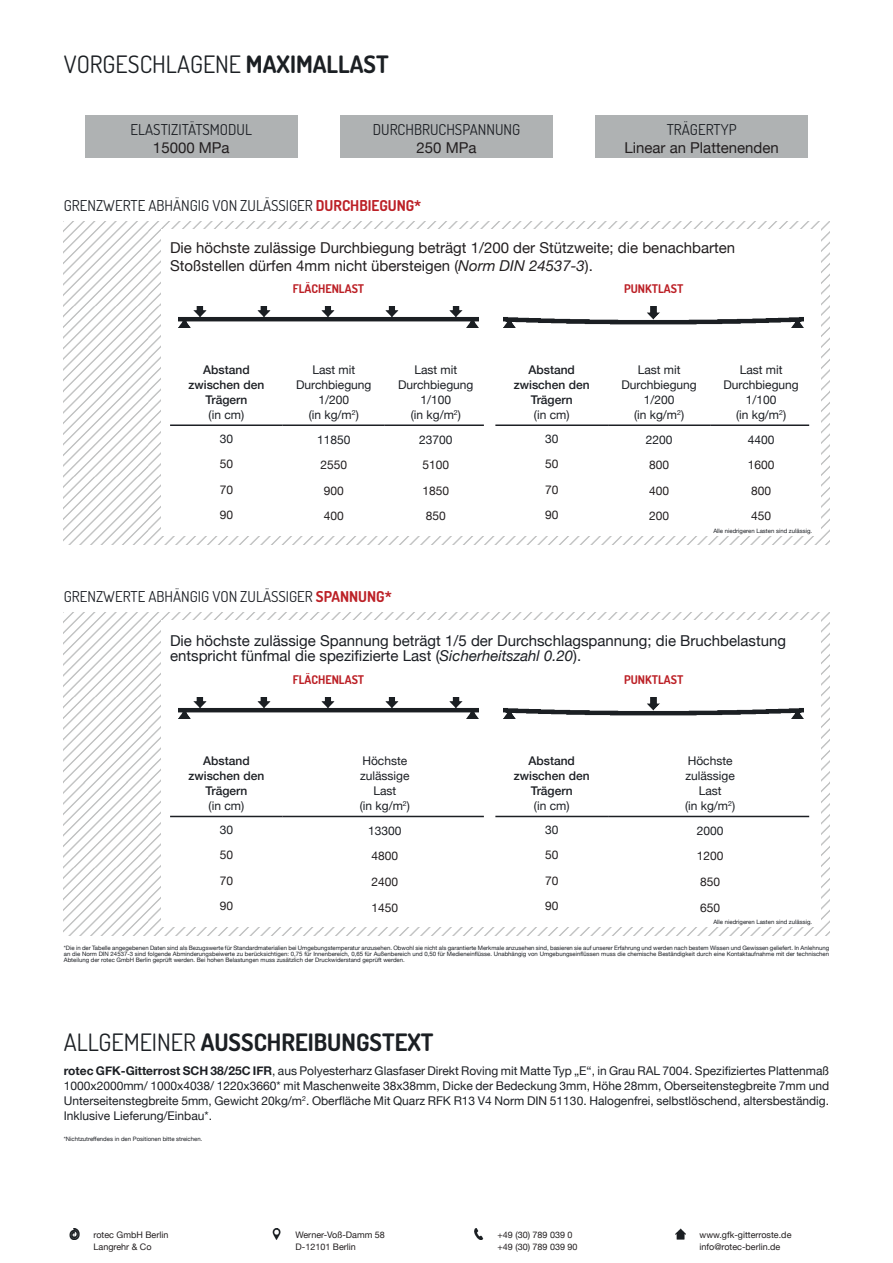
<style>
.page{position:relative;width:893px;height:1263px;background:#fff}
.page>*{position:absolute;margin:0;border:0;box-sizing:border-box;transform-origin:0 0}
.t1{font:700 24px "Dosis";color:#1b1f23}
.t2{font:24px "Dosis";color:#1b1f23}
.t3{font:15px/18px "Helvetica Neue";color:#231f20}
.t4{font:15px/15px "Helvetica Neue";color:#1c1f24}
.t5{font:15px "Dosis";color:#1c1f24}
.t6{font:12px/15px "Helvetica Neue";color:#1c1f24;text-align:center}
.t7{font:500 12px/15px "Helvetica Neue";color:#1c1f24;text-align:center}
.t8{font:12px "Helvetica Neue";color:#231f20}
.t9{font:700 12px "Dosis";color:#bc2026}
.t10{font:9px/12px "Helvetica Neue";color:#231f20}
.t11{font:6px/6px "Helvetica Neue";color:#1c1f24;text-align:justify}
.s1{font-weight:700}
.s2{font-weight:700;color:#bc2026}
.s3{font-style:italic}
.s4{font-weight:400}
</style>
<div class="page">
<img style="left:64px;top:221px;width:765px;height:323px">
<div style="left:162px;top:230px;width:659px;height:306px;background:#fff"></div>
<hr style="left:170px;top:424px;width:113px;height:2px;background:#1c1f24">
<hr style="left:283px;top:424px;width:102px;height:2px;background:#1c1f24">
<hr style="left:385px;top:424px;width:99px;height:2px;background:#1c1f24">
<svg style="left:69px;top:1229px;width:11px;height:10px"></svg>
<svg style="left:272px;top:1229px;width:9px;height:10px"></svg>
<svg style="left:474px;top:1229px;width:10px;height:10px"></svg>
<svg style="left:675px;top:1229px;width:11px;height:10px"></svg>
<hr style="left:495px;top:424px;width:113px;height:2px;background:#1c1f24">
<hr style="left:608px;top:424px;width:102px;height:2px;background:#1c1f24">
<hr style="left:710px;top:424px;width:99px;height:2px;background:#1c1f24">
<img style="left:179px;top:306px;width:299px;height:21px">
<img style="left:504px;top:306px;width:300px;height:21px">
<img style="left:64px;top:612px;width:765px;height:323px">
<div style="left:162px;top:621px;width:659px;height:306px;background:#fff"></div>
<img style="left:179px;top:697px;width:299px;height:22px">
<img style="left:504px;top:697px;width:300px;height:22px">
<hr style="left:170px;top:816px;width:113px;height:1px;background:#1c1f24">
<hr style="left:283px;top:816px;width:201px;height:1px;background:#1c1f24">
<hr style="left:495px;top:816px;width:113px;height:1px;background:#1c1f24">
<hr style="left:608px;top:816px;width:201px;height:1px;background:#1c1f24">
<div style="left:85px;top:115px;width:213px;height:42px;background:#afb2b3"></div>
<div style="left:340px;top:115px;width:213px;height:42px;background:#afb2b3"></div>
<div style="left:595px;top:115px;width:213px;height:42px;background:#afb2b3"></div>
<h1 class="t2" style="left:64px;top:49px;width:327px">VORGESCHLAGENE <span class="s1">MAXIMALLAST</span></h1>
<h2 class="t5" style="left:131px;top:119px;width:123px">ELASTIZITÄTSMODUL</h2>
<h2 class="t3" style="left:153px;top:139px;width:78px">15000 MPa</h2>
<h2 class="t5" style="left:373px;top:119px;width:149px">DURCHBRUCHSPANNUNG</h2>
<h2 class="t3" style="left:416px;top:139px;width:62px">250 MPa</h2>
<h2 class="t5" style="left:64px;top:196px;width:359px">GRENZWERTE ABHÄNGIG VON ZULÄSSIGER <span class="s2">DURCHBIEGUNG*</span></h2>
<h2 class="t5" style="left:667px;top:119px;width:71px">TRÄGERTYP</h2>
<h2 class="t3" style="left:624px;top:139px;width:156px">Linear an Plattenenden</h2>
<h2 class="t3" style="left:170px;top:240px;width:567px">Die höchste zulässige Durchbiegung beträgt 1/200 der Stützweite; die benachbarten<br>Stoßstellen dürfen 4mm nicht übersteigen (<span class="s3">Norm DIN 24537-3</span>).</h2>
<h3 class="t7" style="left:189px;top:361px;width:77px">Abstand zwischen den<br>Trägern</h3>
<h3 class="t6" style="left:209px;top:408px;width:37px">(in cm)</h3>
<h3 class="t9" style="left:293px;top:281px;width:73px">FLÄCHENLAST</h3>
<h3 class="t6" style="left:296px;top:363px;width:77px">Last mit<br>Durchbiegung<br>1/200<br>(in kg/m<sup>2</sup>)</h3>
<h3 class="t6" style="left:398px;top:363px;width:77px">Last mit<br>Durchbiegung<br>1/100<br>(in kg/m<sup>2</sup>)</h3>
<h3 class="t6" style="left:220px;top:432px;width:15px">30</h3>
<h3 class="t6" style="left:317px;top:433px;width:35px">11850</h3>
<h3 class="t6" style="left:419px;top:433px;width:35px">23700</h3>
<h3 class="t8" style="left:220px;top:455px;width:15px">50</h3>
<h3 class="t8" style="left:320px;top:456px;width:28px">2550</h3>
<h3 class="t8" style="left:422px;top:456px;width:28px">5100</h3>
<h3 class="t8" style="left:220px;top:481px;width:15px">70</h3>
<h3 class="t8" style="left:324px;top:482px;width:22px">900</h3>
<h3 class="t8" style="left:422px;top:482px;width:28px">1850</h3>
<h3 class="t8" style="left:220px;top:506px;width:15px">90</h3>
<h3 class="t8" style="left:324px;top:507px;width:22px">400</h3>
<h3 class="t8" style="left:426px;top:507px;width:22px">850</h3>
<h2 class="t5" style="left:64px;top:587px;width:329px">GRENZWERTE ABHÄNGIG VON ZULÄSSIGER <span class="s2">SPANNUNG*</span></h2>
<h3 class="t7" style="left:514px;top:361px;width:77px">Abstand zwischen den<br>Trägern</h3>
<h3 class="t6" style="left:534px;top:408px;width:37px">(in cm)</h3>
<h3 class="t9" style="left:624px;top:281px;width:61px">PUNKTLAST</h3>
<h3 class="t6" style="left:621px;top:363px;width:77px">Last mit<br>Durchbiegung<br>1/200<br>(in kg/m<sup>2</sup>)</h3>
<h3 class="t6" style="left:723px;top:363px;width:77px">Last mit<br>Durchbiegung<br>1/100<br>(in kg/m<sup>2</sup>)</h3>
<h3 class="t6" style="left:545px;top:432px;width:15px">30</h3>
<h3 class="t6" style="left:646px;top:433px;width:28px">2200</h3>
<h3 class="t6" style="left:748px;top:433px;width:28px">4400</h3>
<h3 class="t8" style="left:545px;top:455px;width:15px">50</h3>
<h3 class="t8" style="left:649px;top:456px;width:22px">800</h3>
<h3 class="t8" style="left:748px;top:456px;width:28px">1600</h3>
<h3 class="t8" style="left:545px;top:481px;width:15px">70</h3>
<h3 class="t8" style="left:649px;top:482px;width:22px">400</h3>
<h3 class="t8" style="left:751px;top:482px;width:22px">800</h3>
<h3 class="t8" style="left:545px;top:506px;width:15px">90</h3>
<h3 class="t8" style="left:649px;top:507px;width:22px">200</h3>
<h3 class="t8" style="left:751px;top:507px;width:22px">450</h3>
<p class="t11" style="left:713px;top:528px;width:100px">Alle niedrigeren Lasten sind zulässig.</p>
<h2 class="t4" style="left:170px;top:634px;width:617px">Die höchste zulässige Spannung beträgt 1/5 der Durchschlagspannung; die Bruchbelastung entspricht fünfmal die spezifizierte Last (<span class="s3">Sicherheitszahl 0.20</span>).</h2>
<h3 class="t9" style="left:624px;top:672px;width:61px">PUNKTLAST</h3>
<h3 class="t9" style="left:293px;top:672px;width:73px">FLÄCHENLAST</h3>
<h3 class="t7" style="left:189px;top:753px;width:77px">Abstand zwischen den<br>Trägern</h3>
<h3 class="t6" style="left:209px;top:799px;width:37px">(in cm)</h3>
<h3 class="t6" style="left:360px;top:754px;width:52px">Höchste zulässige<br>Last<br>(in kg/m<sup>2</sup>)</h3>
<h3 class="t6" style="left:220px;top:823px;width:15px">30</h3>
<h3 class="t6" style="left:368px;top:824px;width:35px">13300</h3>
<h3 class="t8" style="left:220px;top:846px;width:15px">50</h3>
<h3 class="t8" style="left:371px;top:847px;width:28px">4800</h3>
<h3 class="t8" style="left:220px;top:872px;width:15px">70</h3>
<h3 class="t8" style="left:371px;top:873px;width:28px">2400</h3>
<h3 class="t8" style="left:220px;top:897px;width:15px">90</h3>
<h3 class="t8" style="left:371px;top:898px;width:28px">1450</h3>
<h3 class="t7" style="left:514px;top:753px;width:77px">Abstand zwischen den<br>Trägern</h3>
<h3 class="t6" style="left:534px;top:799px;width:37px">(in cm)</h3>
<h3 class="t6" style="left:685px;top:754px;width:52px">Höchste zulässige<br>Last<br>(in kg/m<sup>2</sup>)</h3>
<h3 class="t6" style="left:545px;top:823px;width:15px">30</h3>
<h3 class="t6" style="left:697px;top:824px;width:28px">2000</h3>
<h3 class="t8" style="left:545px;top:846px;width:15px">50</h3>
<h3 class="t8" style="left:697px;top:847px;width:28px">1200</h3>
<h3 class="t8" style="left:545px;top:872px;width:15px">70</h3>
<h3 class="t8" style="left:700px;top:873px;width:22px">850</h3>
<h3 class="t8" style="left:545px;top:897px;width:15px">90</h3>
<h3 class="t8" style="left:700px;top:898px;width:22px">650</h3>
<p class="t11" style="left:713px;top:919px;width:100px">Alle niedrigeren Lasten sind zulässig.</p>
<p class="t11" style="left:64px;top:945px;width:767px">*Die in der Tabelle angegebenen Daten sind als Bezugswerte für Standardmaterialien bei Umgebungstemperatur anzusehen. Obwohl sie nicht als garantierte Merkmale anzusehen sind, basieren sie auf unserer Erfahrung und werden nach bestem Wissen und Gewissen geliefert. In Anlehnung an die Norm DIN 24537-3 sind folgende Abminderungsbeiwerte zu berücksichtigen: 0,75 für Innenbereich, 0,65 für Außenbereich und 0,50 für Medieneinflüsse. Unabhängig von Umgebungseinflüssen muss die chemische Beständigkeit durch eine Kontaktaufnahme mit der technischen Abteilung der rotec GmbH Berlin geprüft werden. Bei hohen Belastungen muss zusätzlich der Druckwiderstand geprüft werden.</p>
<h1 class="t1" style="left:64px;top:1027px;width:371px"><span class="s4">ALLGEMEINER</span> AUSSCHREIBUNGSTEXT</h1>
<p class="t6" style="left:64px;top:1064px;width:767px;text-align:justify"><span class="s1">rotec GFK-Gitterrost SCH 38/25C IFR</span>, aus Polyesterharz Glasfaser Direkt Roving mit Matte Typ „E“, in Grau RAL 7004. Spezifiziertes Plattenmaß 1000x2000mm/ 1000x4038/ 1220x3660* mit Maschenweite 38x38mm, Dicke der Bedeckung 3mm, Höhe 28mm, Oberseitenstegbreite 7mm und Unterseitenstegbreite 5mm, Gewicht 20kg/m<sup>2</sup>. Oberfläche Mit Quarz RFK R13 V4 Norm DIN 51130. Halogenfrei, selbstlöschend, altersbeständig.<br>Inklusive Lieferung/Einbau*.</p>
<p class="t11" style="left:64px;top:1136px;width:140px">*Nichtzutreffendes in den Positionen bitte streichen.</p>
<h3 class="t10" style="left:94px;top:1229px;width:76px">rotec GmbH Berlin<br>Langrehr &amp; Co</h3>
<h3 class="t10" style="left:296px;top:1229px;width:91px">Werner-Voß-Damm 58<br>D-12101 Berlin</h3>
<h3 class="t10" style="left:497px;top:1229px;width:82px">+49 (30) 789 039 0 +49 (30) 789 039 90</h3>
<h3 class="t10" style="left:699px;top:1229px;width:93px">www.gfk-gitterroste.de info@rotec-berlin.de</h3>
</div>
